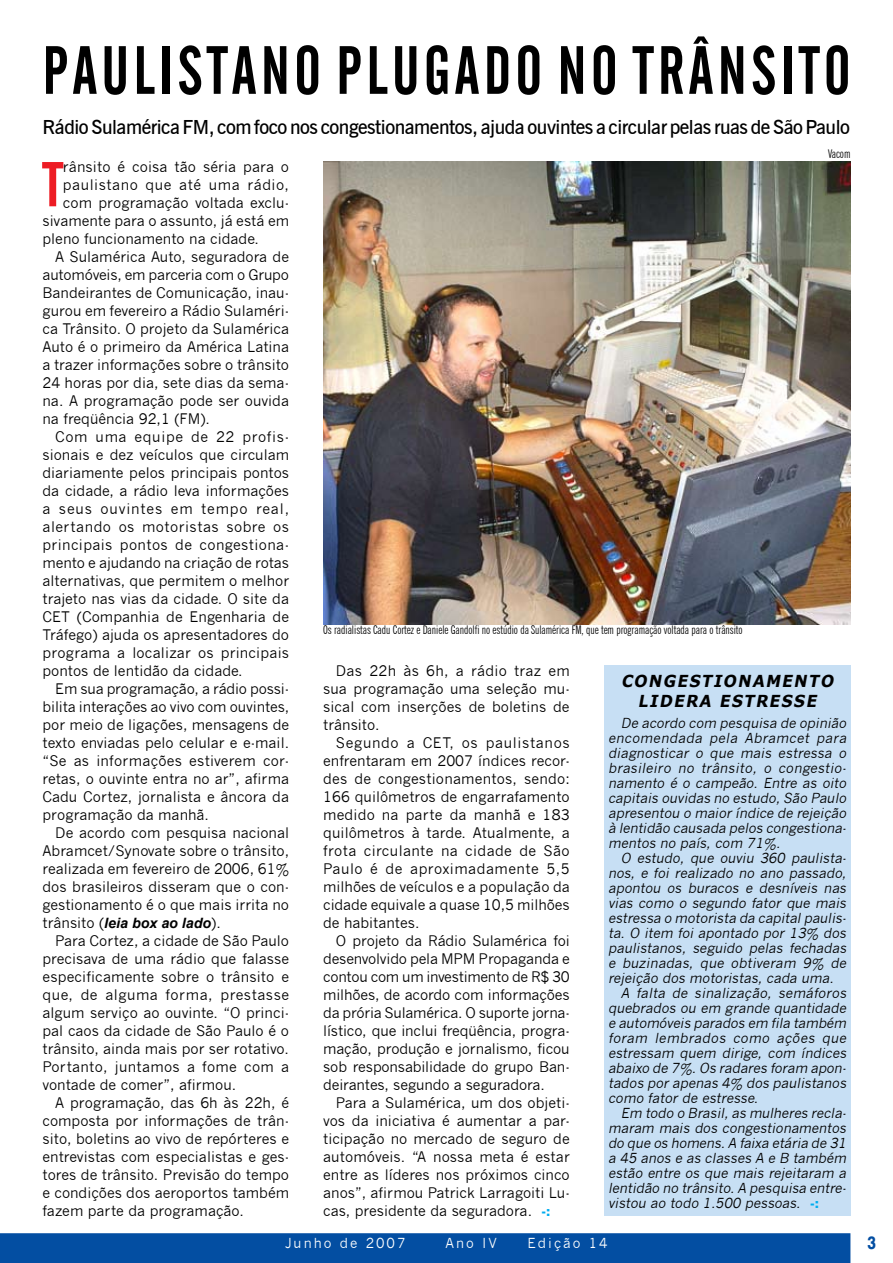
<style>
.page{position:relative;width:893px;height:1263px;background:#fff}
.page>*{position:absolute;margin:0;border:0;box-sizing:border-box;transform-origin:0 0}
.t1{font:67.5px "Alternate Gothic No 2 BT";letter-spacing:.07em;color:#000;scale:.94 1}
.t2{font:62.7px "Alternate Gothic No 2 BT";color:#ed1c24}
.t3{font:600 19.5px "News Gothic BT";letter-spacing:-.025em;color:#000}
.t4{font:800 18px "Swiss 721 BT";color:#034ea2;scale:.8 1}
.t5{font:italic 700 16.5px/19.8px "Verdana";color:#000;text-align:center;scale:.94 1}
.t6{font:14.25px/18px "News Gothic";color:#000;text-align:justify}
.t7{font:14.25px "News Gothic";letter-spacing:.025em;color:#000}
.t8{font:14.25px "News Gothic";letter-spacing:.03em;color:#000}
.t9{font:14.25px "News Gothic";letter-spacing:.035em;color:#000}
.t10{font:14.25px "News Gothic";letter-spacing:.06em;color:#000}
.t11{font:italic 700 14.25px "Arial";color:#000}
.t12{font:14.25px "News Gothic";letter-spacing:.045em;color:#000}
.t13{font:italic 13.5px/15px "News Gothic";color:#000;text-align:justify}
.t14{font:13.5px "News Gothic";letter-spacing:.15em;color:#fff}
.t15{font:800 13.5px "Swiss 721 BT";color:#00adef}
.t16{font:extra-condensed 12px "News Gothic BT";color:#000}
.s1{font-family:"News Gothic";font-weight:400;font-style:normal}
</style>
<div class="page">
<div style="left:604px;top:665px;width:246px;height:551px;background:#c7dff4"></div>
<div style="left:0;top:1233px;width:850px;height:30px;background:#034ea2"></div>
<img style="left:323px;top:161px;width:527px;height:463px">
<h1 class="t1" style="left:43px;top:33px;width:861px">PAULISTANO PLUGADO NO TRÂNSITO</h1>
<h3 class="t3" style="left:43px;top:115px;width:809px">Rádio Sulamérica FM, com foco nos congestionamentos, ajuda ouvintes a circular pelas ruas de São Paulo</h3>
<h2 class="t2" style="left:43px;top:150px;width:22px">T</h2>
<p class="t6" style="left:63px;top:158px;width:228px">rânsito é coisa tão séria para o</p>
<p class="t9" style="left:63px;top:177px;width:228px">paulistano que até uma rádio,</p>
<p class="t6" style="left:63px;top:194px;width:228px">com programação voltada exclu-</p>
<p class="t6" style="left:43px;top:212px;width:248px">sivamente para o assunto, já está em</p>
<p class="t6" style="left:43px;top:230px;width:218px">pleno funcionamento na cidade.</p>
<p class="t6" style="left:55px;top:248px;width:235px">A Sulamérica Auto, seguradora de</p>
<p class="t6" style="left:43px;top:266px;width:248px">automóveis, em parceria com o Grupo</p>
<p class="t6" style="left:43px;top:284px;width:248px">Bandeirantes de Comunicação, inau-</p>
<p class="t6" style="left:43px;top:302px;width:248px">gurou em fevereiro a Rádio Sulaméri-</p>
<p class="t6" style="left:43px;top:320px;width:248px">ca Trânsito. O projeto da Sulamérica</p>
<p class="t6" style="left:43px;top:338px;width:248px">Auto é o primeiro da América Latina</p>
<p class="t6" style="left:43px;top:356px;width:248px">a trazer informações sobre o trânsito</p>
<p class="t6" style="left:43px;top:374px;width:248px">24 horas por dia, sete dias da sema-</p>
<p class="t6" style="left:43px;top:392px;width:248px">na. A programação pode ser ouvida</p>
<p class="t6" style="left:43px;top:410px;width:169px">na freqüência 92,1 (FM).</p>
<p class="t12" style="left:55px;top:429px;width:235px">Com uma equipe de 22 profis-</p>
<p class="t6" style="left:43px;top:446px;width:248px">sionais e dez veículos que circulam</p>
<p class="t6" style="left:43px;top:464px;width:248px">diariamente pelos principais pontos</p>
<p class="t6" style="left:43px;top:482px;width:248px">da cidade, a rádio leva informações</p>
<p class="t10" style="left:43px;top:501px;width:248px">a seus ouvintes em tempo real,</p>
<p class="t8" style="left:43px;top:519px;width:248px">alertando os motoristas sobre os</p>
<p class="t7" style="left:43px;top:537px;width:248px">principais pontos de congestiona-</p>
<p class="t6" style="left:43px;top:554px;width:248px">mento e ajudando na criação de rotas</p>
<p class="t6" style="left:43px;top:572px;width:248px">alternativas, que permitem o melhor</p>
<p class="t6" style="left:43px;top:590px;width:248px">trajeto nas vias da cidade. O site da</p>
<p class="t6" style="left:43px;top:608px;width:248px">CET (Companhia de Engenharia de</p>
<p class="t6" style="left:43px;top:626px;width:248px">Tráfego) ajuda os apresentadores do</p>
<p class="t6" style="left:43px;top:644px;width:248px">programa a localizar os principais</p>
<p class="t6" style="left:43px;top:662px;width:202px">pontos de lentidão da cidade.</p>
<p class="t6" style="left:55px;top:680px;width:235px">Em sua programação, a rádio possi-</p>
<p class="t6" style="left:43px;top:698px;width:248px">bilita interações ao vivo com ouvintes,</p>
<p class="t6" style="left:43px;top:716px;width:248px">por meio de ligações, mensagens de</p>
<p class="t6" style="left:43px;top:734px;width:248px">texto enviadas pelo celular e e-mail.</p>
<p class="t6" style="left:43px;top:752px;width:248px">“Se as informações estiverem cor-</p>
<p class="t6" style="left:43px;top:770px;width:248px">retas, o ouvinte entra no ar”, afirma</p>
<p class="t6" style="left:43px;top:788px;width:248px">Cadu Cortez, jornalista e âncora da</p>
<p class="t6" style="left:43px;top:806px;width:168px">programação da manhã.</p>
<p class="t6" style="left:55px;top:824px;width:235px">De acordo com pesquisa nacional</p>
<p class="t6" style="left:43px;top:842px;width:248px">Abramcet/Synovate sobre o trânsito,</p>
<p class="t6" style="left:43px;top:860px;width:248px">realizada em fevereiro de 2006, 61%</p>
<p class="t6" style="left:43px;top:878px;width:248px">dos brasileiros disseram que o con-</p>
<p class="t6" style="left:43px;top:896px;width:248px">gestionamento é o que mais irrita no</p>
<p class="t11" style="left:43px;top:914px;width:180px"><span class="s1">trânsito (</span>leia box ao lado<span class="s1">).</span></p>
<p class="t6" style="left:43px;top:932px;width:248px;text-indent:13px">Para Cortez, a cidade de São Paulo precisava de uma rádio que falasse especificamente sobre o trânsito e que, de alguma forma, prestasse algum serviço ao ouvinte. “O princi&shy;pal caos da cidade de São Paulo é o trânsito, ainda mais por ser rotativo.<br>Portanto, juntamos a fome com a vontade de comer”, afirmou.</p>
<p class="t6" style="left:43px;top:1094px;width:248px;text-indent:13px">A programação, das 6h às 22h, é composta por informações de trân&shy;sito, boletins ao vivo de repórteres e entrevistas com especialistas e ges&shy;tores de trânsito. Previsão do tempo e condições dos aeroportos também fazem parte da programação.</p>
<p class="t16" style="left:828px;top:147px;width:24px">Vacom</p>
<p class="t16" style="left:323px;top:623px;width:421px">Os radialistas Cadu Cortez e Daniele Gandolfi no estúdio da Sulamérica FM, que tem programação voltada para o trânsito</p>
<p class="t6" style="left:323px;top:662px;width:248px;text-indent:13px">Das 22h às 6h, a rádio traz em sua programação uma seleção mu&shy;sical com inserções de boletins de trânsito.</p>
<p class="t6" style="left:323px;top:734px;width:248px;text-indent:13px">Segundo a CET, os paulistanos enfrentaram em 2007 índices recor&shy;des de congestionamentos, sendo:<br>166 quilômetros de engarrafamento medido na parte da manhã e 183 quilômetros à tarde. Atualmente, a frota circulante na cidade de São Paulo é de aproximadamente 5,5 milhões de veículos e a população da cidade equivale a quase 10,5 milhões de habitantes.</p>
<p class="t6" style="left:323px;top:932px;width:248px;text-indent:13px">O projeto da Rádio Sulamérica foi desenvolvido pela MPM Propaganda e contou com um investimento de R$ 30 milhões, de acordo com informações da prória Sulamérica. O suporte jorna&shy;lístico, que inclui freqüência, progra&shy;mação, produção e jornalismo, ficou sob responsabilidade do grupo Ban&shy;deirantes, segundo a seguradora.</p>
<p class="t6" style="left:323px;top:1094px;width:248px;text-indent:13px">Para a Sulamérica, um dos objeti&shy;vos da iniciativa é aumentar a par&shy;ticipação no mercado de seguro de automóveis. “A nossa meta é estar entre as líderes nos próximos cinco anos”, afirmou Patrick Larragoiti Lu&shy;cas, presidente da seguradora.</p>
<p class="t5" style="left:621px;top:671px;width:231px">CONGESTIONAMENTO<br>LIDERA ESTRESSE</p>
<p class="t13" style="left:608px;top:716px;width:242px;text-indent:13px">De acordo com pesquisa de opinião encomendada pela Abramcet para diagnosticar o que mais estressa o brasileiro no trânsito, o congestio&shy;namento é o campeão. Entre as oito capitais ouvidas no estudo,São Paulo apresentou o maior índice de rejeição à lentidão causada pelos congestiona&shy;mentos no país, com 71%.</p>
<p class="t13" style="left:621px;top:851px;width:230px">O estudo, que ouviu 360 paulista-</p>
<p class="t13" style="left:608px;top:866px;width:242px">nos, e foi realizado no ano passado,</p>
<p class="t13" style="left:608px;top:881px;width:242px">apontou os buracos e desníveis nas</p>
<p class="t13" style="left:608px;top:896px;width:242px">vias como o segundo fator que mais</p>
<p class="t13" style="left:608px;top:911px;width:242px">estressa o motorista da capitalpaulis-</p>
<p class="t13" style="left:608px;top:926px;width:242px">ta. O item foi apontado por 13% dos</p>
<p class="t13" style="left:608px;top:941px;width:242px">paulistanos, seguido pelas fechadas</p>
<p class="t13" style="left:608px;top:956px;width:242px">e buzinadas, que obtiveram 9% de</p>
<p class="t13" style="left:608px;top:971px;width:230px">rejeição dos motoristas, cada uma.</p>
<p class="t13" style="left:621px;top:986px;width:230px">A falta de sinalização, semáforos</p>
<p class="t13" style="left:608px;top:1001px;width:242px">quebrados ou em grande quantidade</p>
<p class="t13" style="left:608px;top:1016px;width:242px">e automóveis parados em fila também</p>
<p class="t13" style="left:608px;top:1031px;width:242px">foram lembrados como ações que</p>
<p class="t13" style="left:608px;top:1046px;width:242px">estressam quem dirige, com índices</p>
<p class="t13" style="left:608px;top:1061px;width:242px">abaixo de 7%.Os radares foram apon-</p>
<p class="t13" style="left:608px;top:1076px;width:242px">tados por apenas 4% dos paulistanos</p>
<p class="t13" style="left:608px;top:1091px;width:154px">como fator de estresse.</p>
<p class="t13" style="left:621px;top:1106px;width:230px">Em todo o Brasil,as mulheres recla-</p>
<p class="t13" style="left:608px;top:1121px;width:242px">maram mais dos congestionamentos</p>
<p class="t13" style="left:608px;top:1136px;width:242px">do que os homens.A faixa etária de 31</p>
<p class="t13" style="left:608px;top:1151px;width:242px">a 45 anos e as classes A e B também</p>
<p class="t13" style="left:608px;top:1166px;width:242px">estão entre os que mais rejeitaram a</p>
<p class="t13" style="left:608px;top:1181px;width:242px">lentidão no trânsito.A pesquisa entre-</p>
<p class="t13" style="left:608px;top:1196px;width:197px">vistou ao todo 1.500 pessoas.</p>
<p class="t15" style="left:810px;top:1195px;width:10px">-:</p>
<p class="t15" style="left:541px;top:1203px;width:10px">-:</p>
<p class="t14" style="left:285px;top:1235px;width:122px">Junho de 2007</p>
<p class="t14" style="left:445px;top:1235px;width:53px">Ano IV</p>
<p class="t14" style="left:527px;top:1235px;width:82px">Edição 14</p>
<p class="t4" style="left:867px;top:1232px;width:12px">3</p>
</div>
